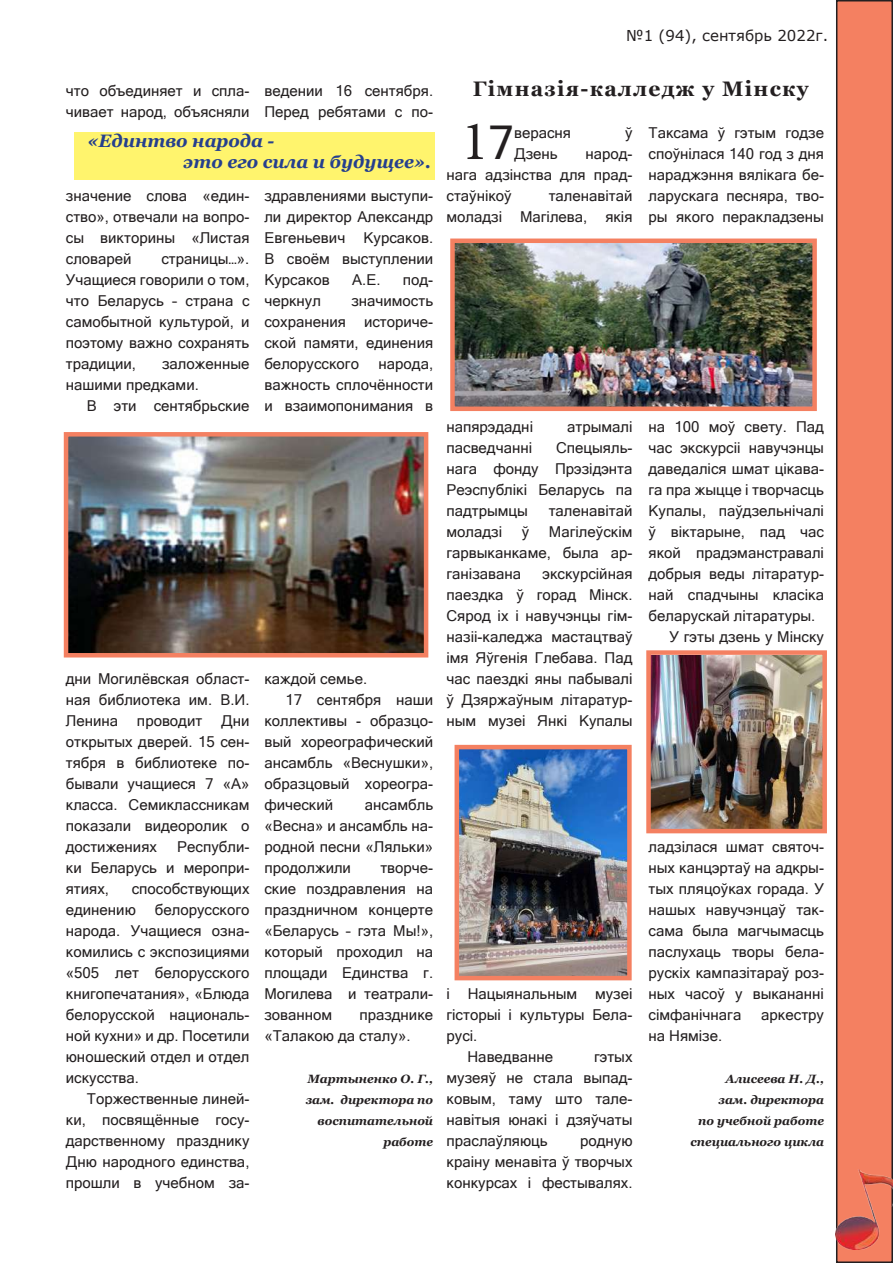
<style>
.page{position:relative;width:893px;height:1263px;background:#fff}
.page>*{position:absolute;margin:0;border:0;box-sizing:border-box;transform-origin:0 0}
.t1{font:55.8px "Minion Pro";color:#231f20}
.t2{font:700 21px "Georgia";letter-spacing:.06em;color:#231f20}
.t3{font:italic 700 18px/21.6px "Georgia";color:#253f8e}
.t4{font:15px/21px "Microsoft Sans Serif";color:#231f20;text-align:justify}
.t5{font:15px "MS Reference Sans Serif";color:#231f20}
.t6{font:italic 700 12px/21px "Georgia";color:#231f20;text-align:right}
.s1{font-family:"Microsoft Sans Serif";font-size:46.5px}
</style>
<div class="page">
<div style="left:837px;top:1px;width:55px;height:1261px;background:#f48061"></div>
<div style="left:836px;top:0;width:57px;height:1263px;border:2px solid #231f20"></div>
<img style="left:836px;top:1169px;width:57px;height:80px">
<img style="left:69px;top:437px;width:354px;height:215px">
<div style="left:64px;top:432px;width:364px;height:225px;border:4px solid #f48061"></div>
<img style="left:460px;top:750px;width:167px;height:225px">
<div style="left:455px;top:745px;width:177px;height:235px;border:4px solid #f48061"></div>
<img style="left:455px;top:243px;width:357px;height:163px">
<div style="left:450px;top:238px;width:367px;height:173px;border:4px solid #f48061"></div>
<img style="left:651px;top:656px;width:171px;height:172px">
<div style="left:646px;top:650px;width:181px;height:183px;border:4px solid #f48061"></div>
<div style="left:74px;top:133px;width:361px;height:47px;background:#fff46d"></div>
<p class="t5" style="left:626px;top:26px;width:203px">№1 (94), сентябрь 2022г.</p>
<p class="t4" style="left:66px;top:80px;width:185px">что объединяет и спла&shy;чивает народ, объясняли</p>
<p class="t4" style="left:264px;top:80px;width:170px">ведении 16 сентября.<br>Перед ребятами с по-</p>
<p class="t3" style="left:184px;top:129px;width:249px;text-indent:-96px">«Единтво народа -<br>это его сила и будущее».</p>
<p class="t4" style="left:66px;top:185px;width:185px">значение слова «един&shy;ство», отвечали на вопро&shy;сы викторины «Листая словарей</p>
<p class="t4" style="left:66px;top:248px;width:185px;text-indent:96px">страницы…».<br>Учащиеся говорили о том, что Беларусь – страна с самобытной культурой, и поэтому важно сохранять традиции,</p>
<p class="t4" style="left:66px;top:353px;width:185px;text-indent:96px">заложенные нашими предками.</p>
<p class="t4" style="left:87px;top:395px;width:164px">В эти сентябрьские</p>
<p class="t4" style="left:264px;top:185px;width:170px">здравлениями выступи&shy;ли директор Александр Евгеньевич Курсаков.<br>В своём выступлении Курсаков</p>
<p class="t4" style="left:352px;top:269px;width:30px">А.Е.</p>
<p class="t4" style="left:403px;top:269px;width:32px">под-</p>
<p class="t4" style="left:264px;top:290px;width:170px;text-indent:87px">значимость сохранения историче&shy;ской памяти, единения белорусского</p>
<p class="t4" style="left:264px;top:290px;width:58px">черкнул</p>
<p class="t4" style="left:264px;top:353px;width:170px;text-indent:114px">народа, важность сплочённости и взаимопонимания в</p>
<p class="t4" style="left:66px;top:668px;width:185px">дни Могилёвская област&shy;ная библиотека им. В.И.<br>Ленина</p>
<p class="t4" style="left:66px;top:710px;width:185px;text-indent:155px">Дни открытых дверей. 15 сен&shy;тября в библиотеке по&shy;бывали учащиеся 7 «А» класса. Семиклассникам показали видеоролик о достижениях</p>
<p class="t4" style="left:137px;top:710px;width:67px">проводит</p>
<p class="t4" style="left:66px;top:836px;width:185px;text-indent:111px">Республи&shy;ки Беларусь и меропри&shy;ятиях,</p>
<p class="t4" style="left:66px;top:878px;width:185px;text-indent:66px">способствующих единению</p>
<p class="t4" style="left:66px;top:899px;width:185px;text-indent:89px">белорусского народа. Учащиеся озна&shy;комились с экспозициями «505 лет белорусского книгопечатания», «Блюда белорусской националь&shy;ной кухни» и др. Посетили юношеский отдел и отдел искусства.</p>
<p class="t4" style="left:66px;top:1088px;width:185px;text-indent:21px">Торжественные линей&shy;ки, посвящённые госу&shy;дарственному празднику Дню народного единства, прошли в учебном за-</p>
<p class="t4" style="left:264px;top:668px;width:104px">каждой семье.</p>
<p class="t4" style="left:285px;top:689px;width:149px">17 сентября наши</p>
<p class="t4" style="left:264px;top:710px;width:170px">коллективы - образцо-</p>
<p class="t4" style="left:264px;top:731px;width:170px">вый хореографический</p>
<p class="t4" style="left:264px;top:752px;width:170px">ансамбль «Веснушки»,</p>
<p class="t4" style="left:264px;top:773px;width:170px">образцовый хореогра-</p>
<p class="t4" style="left:264px;top:794px;width:70px">фический</p>
<p class="t4" style="left:264px;top:794px;width:170px;text-indent:101px">ансамбль «Весна» и ансамбль на&shy;родной песни «Ляльки» продолжили</p>
<p class="t4" style="left:264px;top:857px;width:170px;text-indent:116px">творче&shy;ские поздравления на праздничном концерте «Беларусь – гэта Мы!», который проходил на площади Единства г.<br>Могилева и театрали&shy;зованном</p>
<p class="t4" style="left:264px;top:1004px;width:170px;text-indent:95px">празднике «Талакою да сталу».</p>
<p class="t6" style="left:306px;top:1068px;width:129px">Мартыненко О. Г., зам. директора по воспитательной работе</p>
<h2 class="t2" style="left:473px;top:75px;width:337px">Гімназія-калледж у Мінску</h2>
<h1 class="t1" style="left:461px;top:104px;width:54px">1<span class="s1">7</span></h1>
<p class="t4" style="left:514px;top:122px;width:58px">верасня</p>
<p class="t4" style="left:625px;top:122px;width:9px">ў</p>
<p class="t4" style="left:648px;top:122px;width:177px">Таксама ў гэтым годзе споўнілася 140 год з дня нараджэння вялікага бе&shy;ларускага песняра, тво&shy;ры якого перакладзены</p>
<p class="t4" style="left:514px;top:143px;width:45px">Дзень</p>
<p class="t4" style="left:446px;top:143px;width:188px;text-indent:139px">народ&shy;нага адзінства для прад&shy;стаўнікоў</p>
<p class="t4" style="left:446px;top:185px;width:187px;text-align:right">таленавітай<br>моладзі Магілева, якія</p>
<p class="t4" style="left:446px;top:416px;width:88px">напярэдадні</p>
<p class="t4" style="left:567px;top:416px;width:67px">атрымалі</p>
<p class="t4" style="left:446px;top:437px;width:87px">пасведчанні</p>
<p class="t4" style="left:446px;top:437px;width:188px;text-indent:110px">Спецыяль&shy;нага фонду Прэзідэнта Реэспублікі Беларусь па падтрымцы</p>
<p class="t4" style="left:549px;top:500px;width:85px">таленавітай</p>
<p class="t4" style="left:446px;top:521px;width:57px">моладзі</p>
<p class="t4" style="left:522px;top:521px;width:9px">ў</p>
<p class="t4" style="left:446px;top:521px;width:188px;text-indent:102px">Магілеўскім гарвыканкаме, была ар&shy;ганізавана</p>
<p class="t4" style="left:446px;top:563px;width:188px;text-indent:96px">экскурсійная паездка ў горад Мінск.<br>Сярод іх і навучэнцы гім&shy;назіі-каледжа мастацтваў імя Яўгенія Глебава. Пад час паездкі яны пабывалі ў Дзяржаўным літаратур&shy;ным музеі Янкі Купалы</p>
<p class="t4" style="left:648px;top:416px;width:177px">на 100 моў свету. Пад</p>
<p class="t4" style="left:648px;top:437px;width:177px">час экскурсіі навучэнцы</p>
<p class="t4" style="left:648px;top:458px;width:177px">даведаліся шмат цікава-</p>
<p class="t4" style="left:648px;top:479px;width:177px">га пра жыцце і творчасць</p>
<p class="t4" style="left:648px;top:500px;width:177px">Купалы, паўдзельнічалі</p>
<p class="t4" style="left:648px;top:521px;width:177px">ў віктарыне, пад час</p>
<p class="t4" style="left:648px;top:542px;width:177px">якой прадэманстравалі</p>
<p class="t4" style="left:648px;top:563px;width:177px">добрыя веды літаратур-</p>
<p class="t4" style="left:648px;top:584px;width:177px">най спадчыны класіка</p>
<p class="t4" style="left:648px;top:605px;width:168px">беларускай літаратуры.</p>
<p class="t4" style="left:669px;top:626px;width:156px">У гэты дзень у Мінску</p>
<p class="t4" style="left:446px;top:983px;width:187px">і Нацыянальным музеі</p>
<p class="t4" style="left:446px;top:1004px;width:188px">гісторыі і культуры Бела-</p>
<p class="t4" style="left:446px;top:1025px;width:32px">русі.</p>
<p class="t4" style="left:467px;top:1046px;width:87px">Наведванне</p>
<p class="t4" style="left:446px;top:1046px;width:188px;text-indent:148px">гэтых музеяў не стала выпад&shy;ковым, таму што тале&shy;навітыя юнакі і дзяўчаты праслаўляюць</p>
<p class="t4" style="left:446px;top:1130px;width:188px;text-indent:134px">родную краіну менавіта ў творчых конкурсах і фестывалях.</p>
<p class="t4" style="left:648px;top:836px;width:177px">ладзілася шмат святоч&shy;ных канцэртаў на адкры&shy;тых пляцоўках горада. У нашых навучэнцаў так&shy;сама была магчымасць паслухаць творы бела&shy;рускіх кампазітараў роз&shy;ных часоў у выкананні сімфанічнага</p>
<p class="t4" style="left:761px;top:1004px;width:64px">аркестру</p>
<p class="t4" style="left:648px;top:1025px;width:75px">на Нямізе.</p>
<p class="t6" style="left:690px;top:1068px;width:135px">Алисеева Н. Д.,<br>зам. директора<br>по учебной работе специального цикла</p>
</div>
